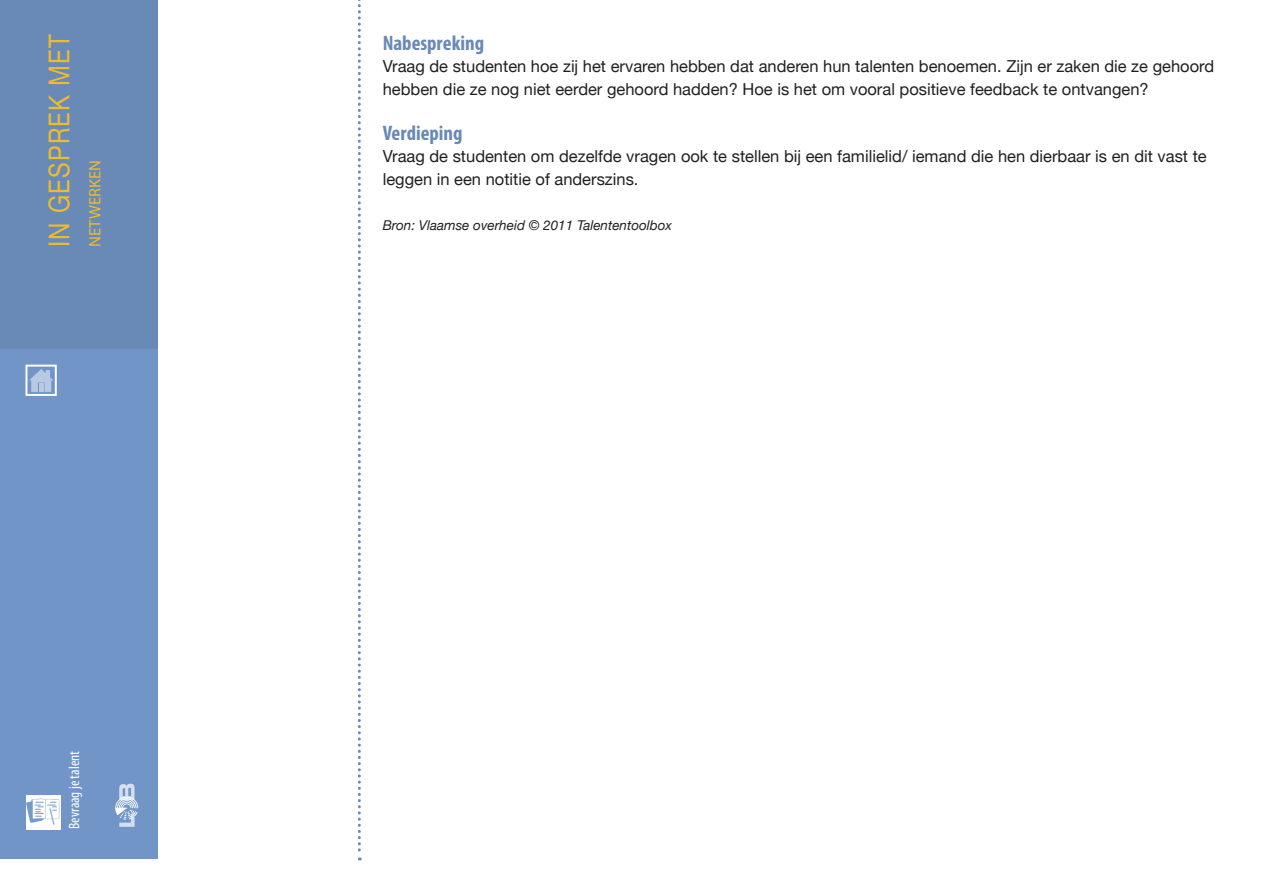
<style>
.page{position:relative;width:1263px;height:893px;background:#fff}
.page>*{position:absolute;margin:0;border:0;box-sizing:border-box;transform-origin:0 0}
.t1{font:28.8px "Helvetica Neue";letter-spacing:.05em;color:#ebbc30;scale:.83 1}
.t2{font:700 condensed 21px "Myriad Pro";color:#6989b7}
.t3{font:16.5px/22.5px "Helvetica Neue";color:#231f20}
.t4{font:16.5px "Myriad Pro";color:#ebbc30}
.t5{font:condensed 15px "Myriad Pro";color:#fff}
.t6{font:italic 13.5px "Helvetica Neue";color:#231f20}
</style>
<div class="page">
<div style="left:0;top:0;width:157px;height:859px;background:#7295c8"></div>
<div style="left:0;top:0;width:157px;height:349px;background:#6989b7"></div>
<svg style="left:115px;top:784px;width:23px;height:43px"></svg>
<svg style="left:358px;top:0;width:3px;height:860px"></svg>
<div style="left:26px;top:795px;width:34px;height:34px;background:#fff"></div>
<svg style="left:26px;top:798px;width:33px;height:27px"></svg>
<svg style="left:29px;top:369px;width:24px;height:23px"></svg>
<div style="left:26px;top:365px;width:31px;height:31px;border:2px solid #fff"></div>
<h1 class="t1" style="left:42px;top:247px;width:258px;rotate:-90deg">IN GESPREK MET</h1>
<p class="t4" style="left:85px;top:247px;width:88px;rotate:-90deg">NETWERKEN</p>
<p class="t5" style="left:65px;top:829px;width:79px;rotate:-90deg">Bevraag je talent</p>
<p class="t2" style="left:383px;top:30px;width:103px">Nabespreking</p>
<p class="t3" style="left:383px;top:55px;width:833px">Vraag de studenten hoe zij het ervaren hebben dat anderen hun talenten benoemen. Zijn er zaken die ze gehoord hebben die ze nog niet eerder gehoord hadden? Hoe is het om vooral positieve feedback te ontvangen?</p>
<p class="t2" style="left:383px;top:120px;width:81px">Verdieping</p>
<p class="t3" style="left:383px;top:145px;width:825px">Vraag de studenten om dezelfde vragen ook te stellen bij een familielid/ iemand die hen dierbaar is en dit vast te leggen in een notitie of anderszins.</p>
<p class="t6" style="left:383px;top:217px;width:291px">Bron: Vlaamse overheid © 2011 Talententoolbox</p>
</div>
